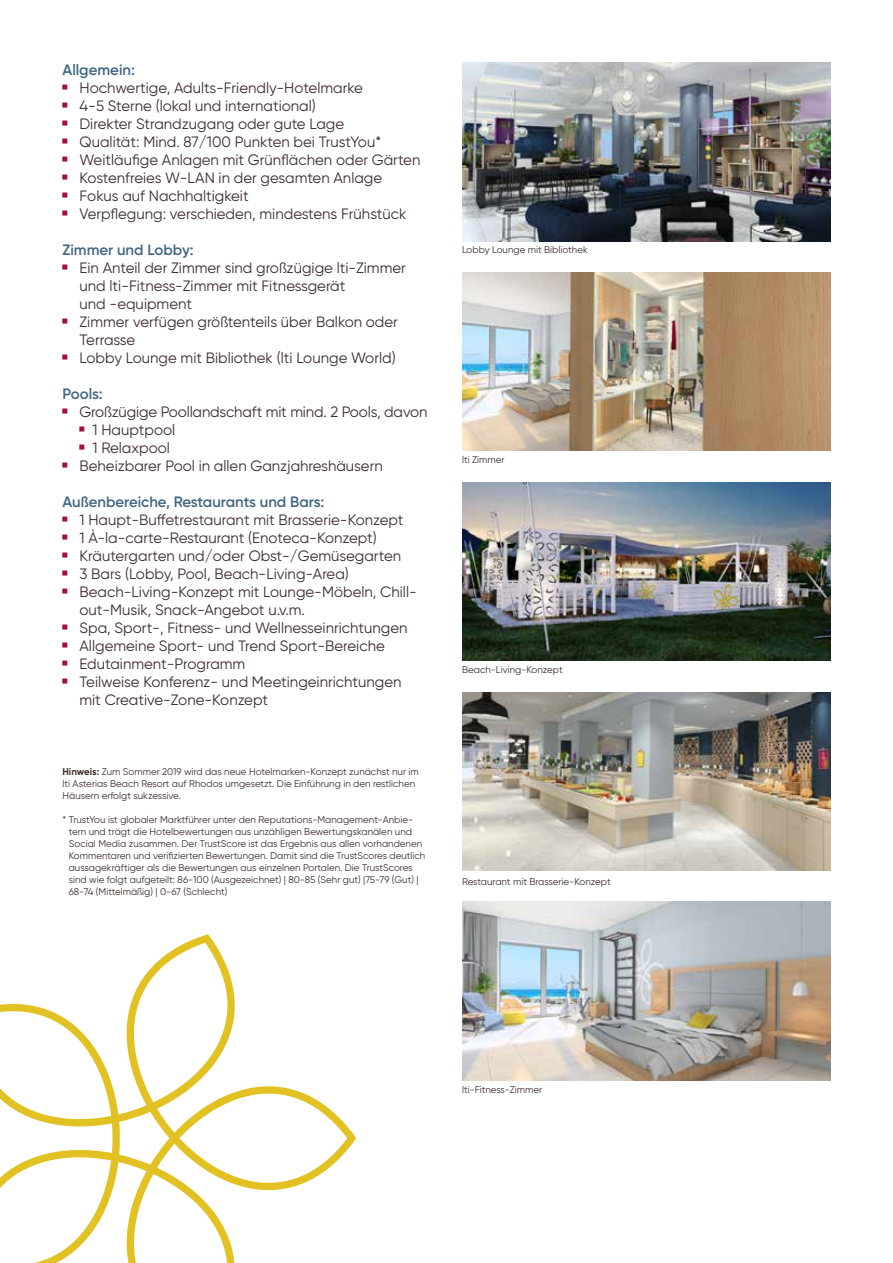
<style>
.page{position:relative;width:893px;height:1263px;background:#fff}
.page>*{position:absolute;margin:0;border:0;box-sizing:border-box;transform-origin:0 0}
.t1{font:15px/18px "Gilroy";color:#3e2e2c}
.t2{font:600 15px "Gilroy";color:#416681}
.t3{font:9.75px/12px "Gilroy";color:#3e2e2c}
.s1{color:#a20f3b}
.s2{font-weight:700}
</style>
<div class="page">
<svg style="left:0;top:934px;width:356px;height:329px"></svg>
<img style="left:462px;top:63px;width:368px;height:178px">
<img style="left:462px;top:272px;width:368px;height:179px">
<img style="left:462px;top:482px;width:368px;height:179px">
<img style="left:462px;top:692px;width:368px;height:179px">
<img style="left:462px;top:902px;width:368px;height:178px">
<p class="t2" style="left:63px;top:60px;width:74px">Allgemein:</p>
<p class="t1" style="left:63px;top:78px;width:302px"><span class="s1">●</span> Hochwertige, Adults-Friendly-Hotelmarke</p>
<p class="t1" style="left:63px;top:96px;width:255px"><span class="s1">●</span> 4-5 Sterne (lokal und international)</p>
<p class="t1" style="left:63px;top:114px;width:283px"><span class="s1">●</span> Direkter Strandzugang oder gute Lage</p>
<p class="t1" style="left:63px;top:132px;width:320px"><span class="s1">●</span> Qualität: Mind. 87/100 Punkten bei TrustYou*</p>
<p class="t1" style="left:63px;top:150px;width:359px"><span class="s1">●</span> Weitläufige Anlagen mit Grünflächen oder Gärten</p>
<p class="t1" style="left:63px;top:168px;width:321px"><span class="s1">●</span> Kostenfreies W-LAN in der gesamten Anlage</p>
<p class="t1" style="left:63px;top:186px;width:188px"><span class="s1">●</span> Fokus auf Nachhaltigkeit</p>
<p class="t1" style="left:63px;top:204px;width:346px"><span class="s1">●</span> Verpflegung: verschieden, mindestens Frühstück</p>
<p class="t2" style="left:63px;top:240px;width:133px">Zimmer und Lobby:</p>
<p class="t1" style="left:80px;top:258px;width:328px;text-indent:-17px"><span class="s1">●</span> Ein Anteil der Zimmer sind großzügige lti-Zimmer und lti-Fitness-Zimmer mit Fitnessgerät<br>und -equipment</p>
<p class="t1" style="left:80px;top:312px;width:320px;text-indent:-17px"><span class="s1">●</span> Zimmer verfügen größtenteils über Balkon oder<br>Terrasse</p>
<p class="t1" style="left:63px;top:348px;width:335px"><span class="s1">●</span> Lobby Lounge mit Bibliothek (lti Lounge World)</p>
<p class="t2" style="left:63px;top:384px;width:42px">Pools:</p>
<p class="t1" style="left:63px;top:402px;width:366px"><span class="s1">●</span> Großzügige Poollandschaft mit mind. 2 Pools, davon</p>
<p class="t1" style="left:80px;top:420px;width:97px"><span class="s1">■</span> 1 Hauptpool</p>
<p class="t1" style="left:80px;top:438px;width:92px"><span class="s1">■</span> 1 Relaxpool</p>
<p class="t1" style="left:63px;top:456px;width:322px"><span class="s1">●</span> Beheizbarer Pool in allen Ganzjahreshäusern</p>
<p class="t2" style="left:63px;top:492px;width:263px">Außenbereiche, Restaurants und Bars:</p>
<p class="t1" style="left:63px;top:510px;width:343px"><span class="s1">●</span> 1 Haupt-Buffetrestaurant mit Brasserie-Konzept</p>
<p class="t1" style="left:63px;top:528px;width:316px"><span class="s1">●</span> 1 À-la-carte-Restaurant (Enoteca-Konzept)</p>
<p class="t1" style="left:63px;top:546px;width:340px"><span class="s1">●</span> Kräutergarten und/oder Obst-/Gemüsegarten</p>
<p class="t1" style="left:63px;top:564px;width:288px"><span class="s1">●</span> 3 Bars (Lobby, Pool, Beach-Living-Area)</p>
<p class="t1" style="left:80px;top:582px;width:339px;text-indent:-17px"><span class="s1">●</span> Beach-Living-Konzept mit Lounge-Möbeln, Chill&shy;out-Musik, Snack-Angebot u.v.m.</p>
<p class="t1" style="left:63px;top:618px;width:347px"><span class="s1">●</span> Spa, Sport-, Fitness- und Wellnesseinrichtungen</p>
<p class="t1" style="left:63px;top:636px;width:324px"><span class="s1">●</span> Allgemeine Sport- und Trend Sport-Bereiche</p>
<p class="t1" style="left:63px;top:654px;width:184px"><span class="s1">●</span> Edutainment-Programm</p>
<p class="t1" style="left:80px;top:672px;width:324px;text-indent:-17px"><span class="s1">●</span> Teilweise Konferenz- und Meetingeinrichtungen mit Creative-Zone-Konzept</p>
<p class="t3" style="left:63px;top:765px;width:358px"><span class="s2">Hinweis:</span> Zum Sommer 2019 wird das neue Hotelmarken-Konzept zunächst nur im lti Asterias Beach Resort auf Rhodos umgesetzt. Die Einführung in den restlichen<br>Häusern erfolgt sukzessive.</p>
<p class="t3" style="left:69px;top:813px;width:358px;text-indent:-6px">* TrustYou ist globaler Marktführer unter den Reputations-Management-Anbie&shy;tern und trägt die Hotelbewertungen aus unzähligen Bewertungskanälen und Social Media zusammen. Der TrustScore ist das Ergebnis aus allen vorhandenen Kommentaren und verifizierten Bewertungen. Damit sind die TrustScores deutlich aussagekräftiger als die Bewertungen aus einzelnen Portalen. Die TrustScores sind wie folgt aufgeteilt: 86-100 (Ausgezeichnet) | 80-85 (Sehr gut) |75-79 (Gut) | 68-74 (Mittelmäßig) | 0-67 (Schlecht)</p>
<p class="t3" style="left:462px;top:244px;width:127px">Lobby Lounge mit Bibliothek</p>
<p class="t3" style="left:462px;top:453px;width:44px">lti Zimmer</p>
<p class="t3" style="left:462px;top:663px;width:102px">Beach-Living-Konzept</p>
<p class="t3" style="left:462px;top:875px;width:150px">Restaurant mit Brasserie-Konzept</p>
<p class="t3" style="left:462px;top:1083px;width:81px">lti-Fitness-Zimmer</p>
</div>
